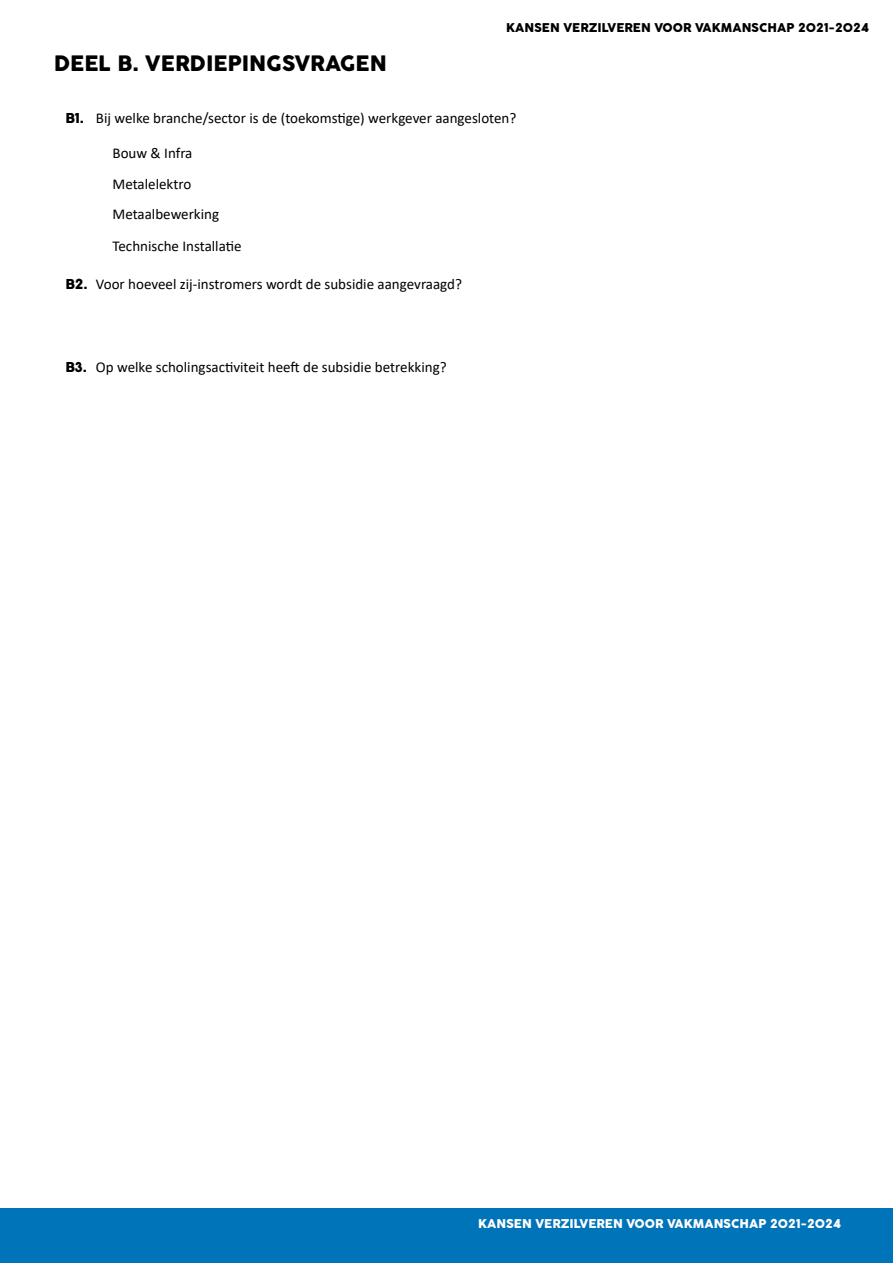
<style>
.page{position:relative;width:893px;height:1263px;background:#fff}
.page>*{position:absolute;margin:0;border:0;box-sizing:border-box;transform-origin:0 0}
.Sectiekop_H2{font:21px "Cocogoose Pro";color:#000}
.Paragraaf{font:15px "Calibri";color:#000}
.t1{font:13.5px "Cocogoose Pro";color:#000}
.t2{font:12px "Cocogoose Pro";color:#000}
.t3{font:12px "Cocogoose Pro";color:#fff}
</style>
<div class="page">
<div style="left:0;top:1209px;width:893px;height:54px;background:#0074b8"></div>
<h2 class="Sectiekop_H2" style="left:54px;top:49px;width:334px">DEEL B. VERDIEPINGSVRAGEN</h2>
<p class="t2" style="left:506px;top:19px;width:364px">KANSEN VERZILVEREN VOOR VAKMANSCHAP 2021-2024</p>
<p class="t1" style="left:65px;top:108px;width:20px">B1.</p>
<p class="Paragraaf" style="left:96px;top:107px;width:422px">Bij welke branche/sector is de (toekomstige) werkgever aangesloten?</p>
<p class="Paragraaf" style="left:113px;top:143px;width:81px">Bouw &amp; Infra</p>
<p class="Paragraaf" style="left:113px;top:173px;width:80px">Metalelektro</p>
<p class="Paragraaf" style="left:113px;top:203px;width:108px">Metaalbewerking</p>
<p class="Paragraaf" style="left:113px;top:236px;width:131px">Technische Installatie</p>
<p class="t1" style="left:65px;top:275px;width:24px">B2.</p>
<p class="Paragraaf" style="left:96px;top:274px;width:368px">Voor hoeveel zij-instromers wordt de subsidie aangevraagd?</p>
<p class="t1" style="left:65px;top:358px;width:23px">B3.</p>
<p class="Paragraaf" style="left:96px;top:357px;width:352px">Op welke scholingsactiviteit heeft de subsidie betrekking?</p>
<p class="t3" style="left:478px;top:1216px;width:364px">KANSEN VERZILVEREN VOOR VAKMANSCHAP 2021-2024</p>
</div>
